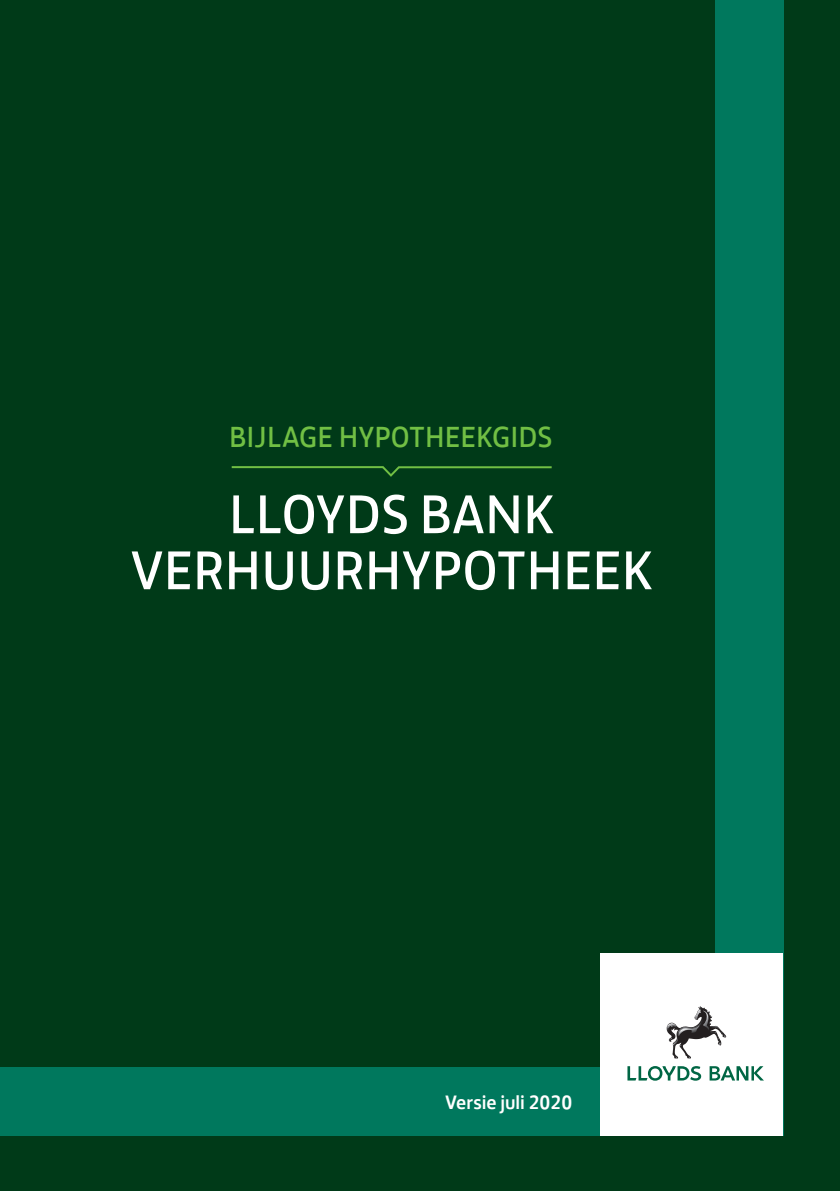
<style>
.page{position:relative;width:840px;height:1191px;background:#fff}
.page>*{position:absolute;margin:0;border:0;box-sizing:border-box;transform-origin:0 0}
.t1{font:56px/56px "Lloyds Bank Jack";color:#fff;text-align:center}
.t2{font:30px "Lloyds Bank Jack";color:#71bf44}
.t3{font:500 20px "Lloyds Bank Jack";color:#fff}
</style>
<div class="page">
<div style="left:0;top:0;width:839px;height:1191px;background:#003a18"></div>
<div style="left:714px;top:0;width:68px;height:1134px;background:#00785d"></div>
<div style="left:0;top:1067px;width:782px;height:68px;background:#00785d"></div>
<div style="left:600px;top:953px;width:182px;height:182px;background:#fff"></div>
<img style="left:666px;top:1006px;width:35px;height:36px">
<svg style="left:718px;top:1035px;width:7px;height:9px"></svg>
<svg style="left:667px;top:1009px;width:42px;height:27px"></svg>
<svg style="left:627px;top:1066px;width:73px;height:14px"></svg>
<svg style="left:709px;top:1066px;width:54px;height:14px"></svg>
<svg style="left:231px;top:466px;width:321px;height:11px"></svg>
<p class="t2" style="left:229px;top:413px;width:325px">BIJLAGE HYPOTHEEKGIDS</p>
<p class="t1" style="left:130px;top:481px;width:523px">LLOYDS BANK<br>VERHUURHYPOTHEEK</p>
<p class="t3" style="left:445px;top:1085px;width:129px">Versie juli 2020</p>
</div>
